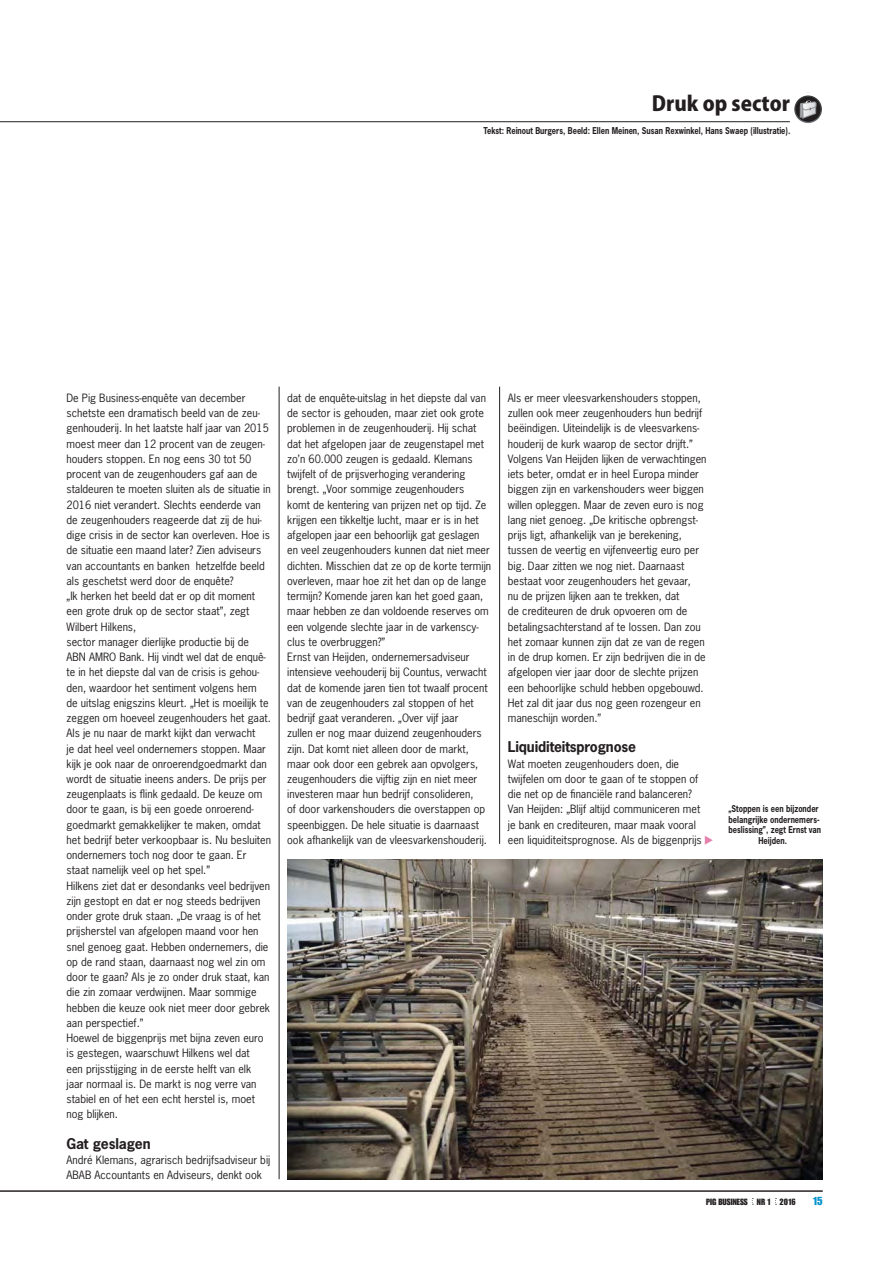
<style>
.page{position:relative;width:893px;height:1263px;background:#fff}
.page>*{position:absolute;margin:0;border:0;box-sizing:border-box;transform-origin:0 0}
.t1{font:20.25px "Koz Go Pro Heavy 90 msp RKSJ H";color:#231f20}
.t2{font:700 13.95px "News Gothic Std";letter-spacing:-.01em;color:#231f20}
.t3{font:11.4px "Impact LT Std";color:#0392ce}
.t4{font:10.8px/15.3px "News Gothic Std";color:#231f20}
.t5{font:700 8.85px/10.6px "News Gothic Std";color:#231f20;text-align:center;scale:.85 1}
.t6{font:8.85px "Impact LT Std";color:#231f20}
</style>
<div class="page">
<hr style="left:0;top:1191px;width:823px;height:1px;background:#231f20">
<hr style="left:0;top:121px;width:790px;height:1px;background:#231f20">
<hr style="left:499px;top:387px;width:1px;height:457px;background:#231f20">
<svg style="left:794px;top:95px;width:28px;height:28px"></svg>
<hr style="left:279px;top:387px;width:1px;height:792px;background:#231f20">
<img style="left:287px;top:859px;width:536px;height:320px">
<h1 class="t1" style="left:652px;top:96px;width:140px">Druk op sector</h1>
<p class="t5" style="left:483px;top:126px;width:363px">Tekst: Reinout Burgers, Beeld: Ellen Meinen, Susan Rexwinkel, Hans Swaep (illustratie).</p>
<p class="t4" style="left:67px;top:391px;width:206px">De Pig Business-enquête van december schetste een dramatisch beeld van de zeu&shy;genhouderij. In het laatste half jaar van 2015 moest meer dan 12 procent van de zeugen&shy;houders stoppen. En nog eens 30 tot 50 procent van de zeugenhouders gaf aan de staldeuren te moeten sluiten als de situatie in 2016 niet verandert. Slechts eenderde van de zeugenhouders reageerde dat zij de hui&shy;dige crisis in de sector kan overleven. Hoe is de situatie een maand later? Zien adviseurs van accountants en banken hetzelfde beeld als geschetst werd door de enquête?<br>„Ik herken het beeld dat er op dit moment een grote druk op de sector staat”, zegt Wilbert Hilkens,<br>sector manager dierlijke productie bij de ABN AMRO Bank. Hij vindt wel dat de enquê&shy;te in het diepste dal van de crisis is gehou&shy;den, waardoor het sentiment volgens hem<br>de uitslag enigszins kleurt. „Het is moeilijk te zeggen om hoeveel zeugenhouders het gaat.<br>Als je nu naar de markt kijkt dan verwacht<br>je dat heel veel ondernemers stoppen. Maar kijk je ook naar de onroerendgoedmarkt dan wordt de situatie ineens anders. De prijs per zeugenplaats is flink gedaald. De keuze om door te gaan, is bij een goede onroerend&shy;goedmarkt gemakkelijker te maken, omdat het bedrijf beter verkoopbaar is. Nu besluiten ondernemers toch nog door te gaan. Er staat namelijk veel op het spel.”<br>Hilkens ziet dat er desondanks veel bedrijven zijn gestopt en dat er nog steeds bedrijven onder grote druk staan. „De vraag is of het prijsherstel van afgelopen maand voor hen snel genoeg gaat. Hebben ondernemers, die op de rand staan, daarnaast nog wel zin om door te gaan? Als je zo onder druk staat, kan die zin zomaar verdwijnen. Maar sommige hebben die keuze ook niet meer door gebrek aan perspectief.”<br>Hoewel de biggenprijs met bijna zeven euro is gestegen, waarschuwt Hilkens wel dat<br>een prijsstijging in de eerste helft van elk<br>jaar normaal is. De markt is nog verre van stabiel en of het een echt herstel is, moet nog blijken.</p>
<p class="t2" style="left:67px;top:1138px;width:86px">Gat geslagen</p>
<p class="t4" style="left:67px;top:1153px;width:205px">André Klemans, agrarisch bedrijfsadviseur bij<br>ABAB Accountants en Adviseurs, denkt ook</p>
<p class="t4" style="left:287px;top:391px;width:205px">dat de enquête-uitslag in het diepste dal van de sector is gehouden, maar ziet ook grote problemen in de zeugenhouderij. Hij schat dat het afgelopen jaar de zeugenstapel met zo’n 60.000 zeugen is gedaald. Klemans twijfelt of de prijsverhoging verandering brengt. „Voor sommige zeugenhouders<br>komt de kentering van prijzen net op tijd. Ze krijgen een tikkeltje lucht, maar er is in het afgelopen jaar een behoorlijk gat geslagen en veel zeugenhouders kunnen dat niet meer dichten. Misschien dat ze op de korte termijn overleven, maar hoe zit het dan op de lange termijn? Komende jaren kan het goed gaan, maar hebben ze dan voldoende reserves om een volgende slechte jaar in de varkenscy&shy;clus te overbruggen?”<br>Ernst van Heijden, ondernemersadviseur intensieve veehouderij bij Countus, verwacht dat de komende jaren tien tot twaalf procent van de zeugenhouders zal stoppen of het bedrijf gaat veranderen. „Over vijf jaar<br>zullen er nog maar duizend zeugenhouders zijn. Dat komt niet alleen door de markt, maar ook door een gebrek aan opvolgers, zeugenhouders die vijftig zijn en niet meer investeren maar hun bedrijf consolideren,<br>of door varkenshouders die overstappen op speenbiggen. De hele situatie is daarnaast ook afhankelijk van de vleesvarkenshouderij.</p>
<p class="t4" style="left:508px;top:391px;width:200px">Als er meer vleesvarkenshouders stoppen, zullen ook meer zeugenhouders hun bedrijf beëindigen. Uiteindelijk is de vleesvarkens&shy;houderij de kurk waarop de sector drijft.” Volgens Van Heijden lijken de verwachtingen iets beter, omdat er in heel Europa minder biggen zijn en varkenshouders weer biggen willen opleggen. Maar de zeven euro is nog lang niet genoeg. „De kritische opbrengst&shy;prijs ligt, afhankelijk van je berekening, tussen de veertig en vijfenveertig euro per big. Daar zitten we nog niet. Daarnaast bestaat voor zeugenhouders het gevaar,<br>nu de prijzen lijken aan te trekken, dat<br>de crediteuren de druk opvoeren om de betalingsachterstand af te lossen. Dan zou het zomaar kunnen zijn dat ze van de regen in de drup komen. Er zijn bedrijven die in de afgelopen vier jaar door de slechte prijzen een behoorlijke schuld hebben opgebouwd.<br>Het zal dit jaar dus nog geen rozengeur en maneschijn worden.”</p>
<p class="t2" style="left:508px;top:742px;width:130px">Liquiditeitsprognose</p>
<p class="t4" style="left:508px;top:757px;width:195px">Wat moeten zeugenhouders doen, die twijfelen om door te gaan of te stoppen of die net op de financiële rand balanceren?<br>Van Heijden: „Blijf altijd communiceren met je bank en crediteuren, maar maak vooral een liquiditeitsprognose. Als de biggenprijs</p>
<p class="t5" style="left:728px;top:804px;width:111px">„Stoppen is een bijzonder belangrijke ondernemers&shy;beslissing”, zegt Ernst van<br>Heijden.</p>
<p class="t6" style="left:706px;top:1196px;width:91px">PIG BUSINESS NR 1 2016</p>
<p class="t3" style="left:813px;top:1194px;width:11px">15</p>
</div>
